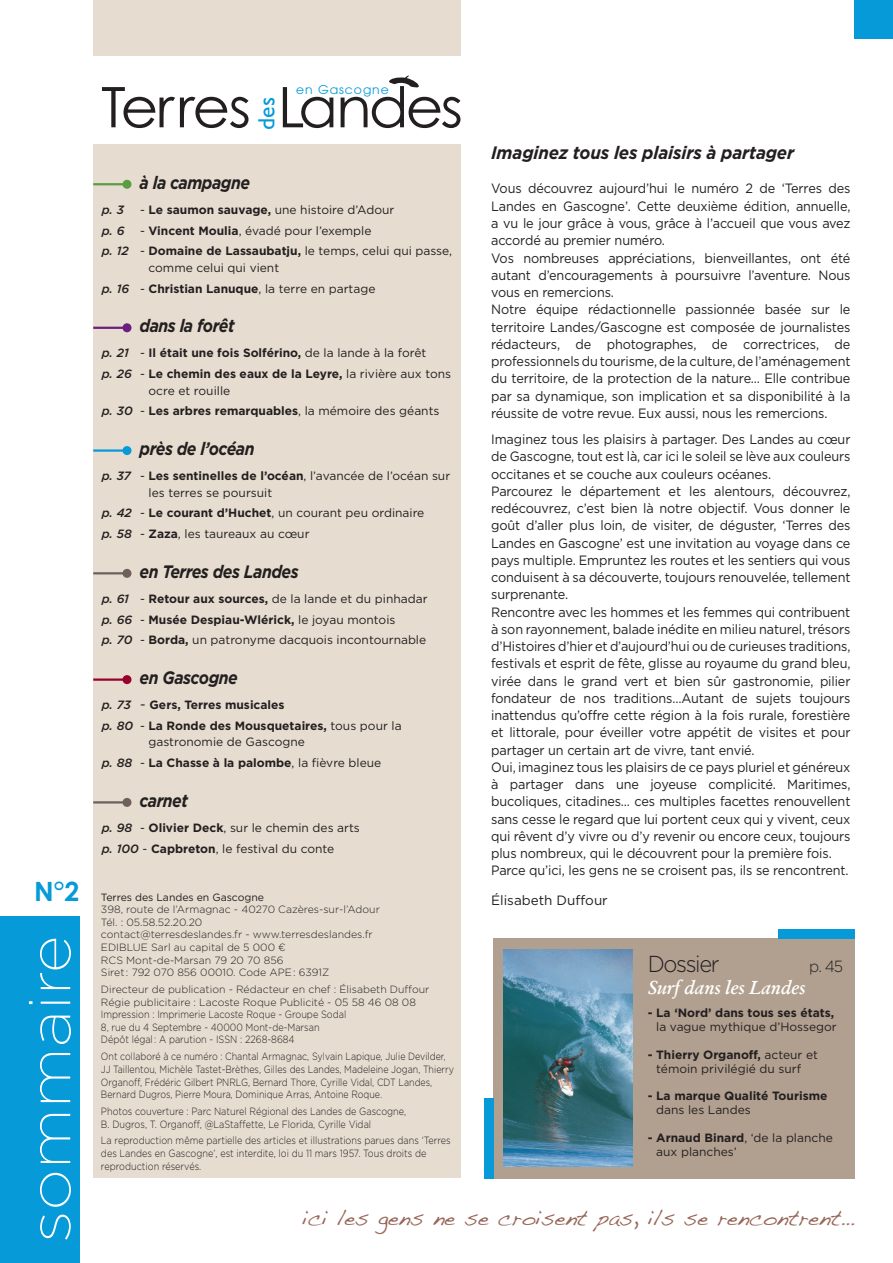
<style>
.page{position:relative;width:893px;height:1263px;background:#fff}
.page>*{position:absolute;margin:0;border:0;box-sizing:border-box;transform-origin:0 0}
.t1{font:200 58.65px "Gotham";color:#fff;scale:1.11 1}
.t2{font:55.95px "Century Gothic";letter-spacing:-.04em;color:#231f20;scale:1.04 1}
.t3{font:700 26.55px "Century Gothic";color:#069ad9}
.t4{font:23.55px "Gill Sans";color:#069ad9}
.t5{font:300 23.1px "Gotham";letter-spacing:-.06em;color:#231f20;scale:.95 1}
.t6{font:22.05px "Handwriting Dakota";color:#986658}
.t7{font:italic 600 18.9px "Garamond";letter-spacing:-.01em;color:#fff}
.t8{font:italic 700 18px "Gotham";letter-spacing:-.03em;color:#231f20;scale:.88 1}
.t9{font:italic 700 18px "Gotham";letter-spacing:-.01em;color:#231f20;scale:.94 1}
.t10{font:300 16.2px "Gotham";color:#231f20;scale:.95 1}
.t11{font:13.5px/17.2px "Gotham";letter-spacing:-.01em;color:#231f20;scale:.94 1}
.t12{font:13.5px "Gotham";letter-spacing:-.01em;color:#231f20}
.t13{font:12px/20.7px "Gotham";color:#231f20}
.t14{font:700 12px/20.7px "Gotham";color:#231f20}
.t15{font:12px "Avant Garde LT";letter-spacing:.075em;color:#069ad9;scale:1.04 1}
.t16{font:italic 500 12px "Gotham";color:#231f20}
.t17{font:300 10.5px/12.6px "Gotham";color:#231f20}
.t18{font:300 10.5px/12.6px "Gotham";color:#231f20;scale:.87 1}
.t19{font:300 10.5px/12.6px "Gotham";color:#231f20;scale:.85 1}
.t20{font:10.5px "Gotham";letter-spacing:-.005em;color:#231f20}
.s1{font-weight:700}
.s2{font-weight:500;font-style:italic}
.s3{font-weight:400}
.s4{font-weight:400;font-size:13.5px}
</style>
<div class="page">
<div style="left:93px;top:145px;width:368px;height:1033px;background:#e6ddd0"></div>
<div style="left:93px;top:0;width:368px;height:55px;background:#e6ddd0"></div>
<div style="left:855px;top:0;width:38px;height:38px;background:#069ad9"></div>
<svg style="left:389px;top:75px;width:30px;height:13px"></svg>
<hr style="left:93px;top:183px;width:34px;height:2px;background:#5a9d44">
<div style="left:122px;top:180px;width:9px;height:9px;background:#5a9d44;border-radius:50%"></div>
<hr style="left:93px;top:327px;width:34px;height:2px;background:#6b1f7e">
<div style="left:122px;top:323px;width:9px;height:9px;background:#6b1f7e;border-radius:50%"></div>
<hr style="left:93px;top:449px;width:34px;height:3px;background:#069ad9">
<div style="left:122px;top:446px;width:9px;height:9px;background:#069ad9;border-radius:50%"></div>
<hr style="left:93px;top:572px;width:34px;height:2px;background:#6e605a">
<div style="left:122px;top:569px;width:9px;height:9px;background:#6e605a;border-radius:50%"></div>
<hr style="left:93px;top:678px;width:34px;height:3px;background:#98012d">
<div style="left:122px;top:675px;width:9px;height:9px;background:#98012d;border-radius:50%"></div>
<hr style="left:93px;top:801px;width:34px;height:2px;background:#6e605a">
<div style="left:122px;top:798px;width:9px;height:9px;background:#6e605a;border-radius:50%"></div>
<div style="left:493px;top:938px;width:362px;height:241px;background:#b1a090"></div>
<img style="left:503px;top:949px;width:129px;height:218px">
<div style="left:778px;top:929px;width:77px;height:9px;background:#069ad9"></div>
<div style="left:484px;top:1098px;width:9px;height:81px;background:#069ad9"></div>
<div style="left:0;top:916px;width:79px;height:347px;background:#069ad9"></div>
<h3 class="t3" style="left:34px;top:875px;width:47px">N°2</h3>
<h1 class="t1" style="left:13px;top:1243px;width:278px;rotate:-90deg">sommaire</h1>
<p class="t15" style="left:296px;top:83px;width:91px">en Gascogne</p>
<h2 class="t2" style="left:101px;top:73px;width:350px">Terres Landes</h2>
<h3 class="t4" style="left:253px;top:130px;width:34px;rotate:-90deg">des</h3>
<h3 class="t8" style="left:140px;top:170px;width:127px">à la campagne</h3>
<p class="t16" style="left:102px;top:202px;width:24px">p. 3</p>
<p class="t13" style="left:140px;top:199px;width:256px">- <span class="s1">Le saumon sauvage,</span> une histoire d’Adour</p>
<p class="t16" style="left:102px;top:222px;width:24px">p. 6</p>
<p class="t13" style="left:102px;top:220px;width:352px;text-indent:38px">- <span class="s1">Vincent Moulia</span>, évadé pour l’exemple<br><span class="s2">p. 12</span> - <span class="s1">Domaine de Lassaubatju,</span> le temps, celui qui passe,</p>
<p class="t13" style="left:102px;top:257px;width:275px;text-indent:47px">comme celui qui vient<br><span class="s2">p. 16</span> - <span class="s1">Christian Lanuque</span>, la terre en partage</p>
<h3 class="t8" style="left:140px;top:314px;width:109px">dans la forêt</h3>
<p class="t14" style="left:102px;top:343px;width:351px"><span class="s2">p. 21</span> <span class="s3">-</span> Il était une fois Solférino, <span class="s3">de la lande à la forêt<br></span><span class="s2">p. 26</span> <span class="s3">-</span> Le chemin des eaux de la Leyre, <span class="s3">la rivière aux tons</span></p>
<p class="t13" style="left:102px;top:380px;width:339px;text-indent:47px">ocre et rouille<br><span class="s2">p. 30</span> - <span class="s1">Les arbres remarquables</span>, la mémoire des géants</p>
<h3 class="t8" style="left:140px;top:437px;width:132px">près de l’océan</h3>
<p class="t13" style="left:148px;top:467px;width:303px;line-height:16.5px;text-indent:-47px"><span class="s2">p. 37</span> - <span class="s1">Les sentinelles de l’océan</span>, l’avancée de l’océan sur les terres se poursuit</p>
<p class="t13" style="left:102px;top:502px;width:324px"><span class="s2">p. 42</span> - <span class="s1">Le courant d’Huchet</span>, un courant peu ordinaire <span class="s2">p. 58</span> - <span class="s1">Zaza</span>, les taureaux au cœur</p>
<h3 class="t8" style="left:140px;top:559px;width:182px">en Terres des Landes</h3>
<p class="t13" style="left:102px;top:588px;width:327px"><span class="s2">p. 61</span> - <span class="s1">Retour aux sources,</span> de la lande et du pinhadar <span class="s2">p. 66</span> - <span class="s1">Musée Despiau-Wlérick,</span> le joyau montois<br><span class="s2">p. 70</span> - <span class="s1">Borda,</span> un patronyme dacquois incontournable</p>
<h3 class="t8" style="left:140px;top:666px;width:113px">en Gascogne</h3>
<p class="t14" style="left:102px;top:694px;width:301px"><span class="s2">p. 73</span> <span class="s4">-</span> Gers, Terres musicales<br><span class="s2">p. 80</span> <span class="s3">-</span> La Ronde des Mousquetaires, <span class="s3">tous pour la</span></p>
<p class="t13" style="left:102px;top:731px;width:281px;text-indent:47px">gastronomie de Gascogne<br><span class="s2">p. 88</span> - <span class="s1">La Chasse à la palombe</span>, la fièvre bleue</p>
<h3 class="t8" style="left:140px;top:788px;width:57px">carnet</h3>
<p class="t13" style="left:102px;top:817px;width:260px"><span class="s2">p. 98</span> - <span class="s1">Olivier Deck</span>, sur le chemin des arts <span class="s2">p. 100</span> - <span class="s1">Capbreton</span>, le festival du conte</p>
<p class="t20" style="left:101px;top:890px;width:165px">Terres des Landes en Gascogne</p>
<p class="t17" style="left:101px;top:903px;width:280px">398, route de l’Armagnac - 40270 Cazères-sur-l’Adour Tél. : 05.58.52.20.20<br>contact@terresdeslandes.fr - www.terresdeslandes.fr EDIBLUE Sarl au capital de 5 000 €<br>RCS Mont-de-Marsan 79 20 70 856<br>Siret : 792 070 856 00010. Code APE : 6391Z</p>
<p class="t17" style="left:101px;top:983px;width:330px">Directeur de publication - Rédacteur en chef : Élisabeth Duffour Régie publicitaire : Lacoste Roque Publicité - 05 58 46 08 08<br>Impression : Imprimerie Lacoste Roque - Groupe Sodal<br>8, rue du 4 Septembre - 40000 Mont-de-Marsan<br>Dépôt légal : A parution - ISSN : 2268-8684</p>
<p class="t19" style="left:101px;top:1050px;width:417px">Ont collaboré à ce numéro : Chantal Armagnac, Sylvain Lapique, Julie Devilder, JJ Taillentou, Michèle Tastet-Brèthes, Gilles des Landes, Madeleine Jogan, Thierry Organoff, Frédéric Gilbert PNRLG, Bernard Thore, Cyrille Vidal, CDT Landes, Bernard Dugros, Pierre Moura, Dominique Arras, Antoine Roque.</p>
<p class="t18" style="left:101px;top:1105px;width:352px">Photos couverture : Parc Naturel Régional des Landes de Gascogne,<br>B. Dugros, T. Organoff, @LaStaffette, Le Florida, Cyrille Vidal</p>
<p class="t18" style="left:101px;top:1134px;width:404px">La reproduction même partielle des articles et illustrations parues dans ‘Terres des Landes en Gascogne’, est interdite, loi du 11 mars 1957. Tous droits de reproduction réservés.</p>
<h3 class="t9" style="left:491px;top:141px;width:324px">Imaginez tous les plaisirs à partager</h3>
<p class="t11" style="left:491px;top:180px;width:384px">Vous découvrez aujourd’hui le numéro 2 de ‘Terres des Landes en Gascogne’. Cette deuxième édition, annuelle, a vu le jour grâce à vous, grâce à l’accueil que vous avez accordé au premier numéro.<br>Vos nombreuses appréciations, bienveillantes, ont été autant d’encouragements à poursuivre l’aventure. Nous vous en remercions.<br>Notre équipe rédactionnelle passionnée basée sur le territoire Landes/Gascogne est composée de journalistes rédacteurs, de photographes, de correctrices, de professionnels du tourisme, de la culture, de l’aménagement du territoire, de la protection de la nature... Elle contribue par sa dynamique, son implication et sa disponibilité à la réussite de votre revue. Eux aussi, nous les remercions.</p>
<p class="t11" style="left:491px;top:430px;width:384px">Imaginez tous les plaisirs à partager. Des Landes au cœur de Gascogne, tout est là, car ici le soleil se lève aux couleurs occitanes et se couche aux couleurs océanes.<br>Parcourez le département et les alentours, découvrez, redécouvrez, c’est bien là notre objectif. Vous donner le goût d’aller plus loin, de visiter, de déguster, ‘Terres des Landes en Gascogne’ est une invitation au voyage dans ce pays multiple. Empruntez les routes et les sentiers qui vous conduisent à sa découverte, toujours renouvelée, tellement surprenante.<br>Rencontre avec les hommes et les femmes qui contribuent à son rayonnement, balade inédite en milieu naturel, trésors d’Histoires d’hier et d’aujourd’hui ou de curieuses traditions, festivals et esprit de fête, glisse au royaume du grand bleu, virée dans le grand vert et bien sûr gastronomie, pilier fondateur de nos traditions…Autant de sujets toujours inattendus qu’offre cette région à la fois rurale, forestière et littorale, pour éveiller votre appétit de visites et pour partager un certain art de vivre, tant envié.<br>Oui, imaginez tous les plaisirs de ce pays pluriel et généreux à partager dans une joyeuse complicité. Maritimes, bucoliques, citadines… ces multiples facettes renouvellent sans cesse le regard que lui portent ceux qui y vivent, ceux qui rêvent d’y vivre ou d’y revenir ou encore ceux, toujours plus nombreux, qui le découvrent pour la première fois.<br>Parce qu’ici, les gens ne se croisent pas, ils se rencontrent.</p>
<p class="t12" style="left:491px;top:891px;width:118px">Élisabeth Duffour</p>
<h3 class="t5" style="left:648px;top:949px;width:77px">Dossier</h3>
<p class="t10" style="left:809px;top:956px;width:37px">p. 45</p>
<h3 class="t7" style="left:648px;top:975px;width:159px">Surf dans les Landes</h3>
<p class="t14" style="left:648px;top:1002px;width:188px">- La ‘Nord’ dans tous ses états,</p>
<p class="t13" style="left:656px;top:1016px;width:182px">la vague mythique d’Hossegor</p>
<p class="t13" style="left:656px;top:1047px;width:163px;line-height:14.4px;text-indent:-8px"><span class="s1">- Thierry Organoff,</span> acteur et témoin privilégié du surf</p>
<p class="t14" style="left:648px;top:1085px;width:181px">- La marque Qualité Tourisme</p>
<p class="t13" style="left:656px;top:1099px;width:96px">dans les Landes</p>
<p class="t13" style="left:656px;top:1130px;width:178px;line-height:14.4px;text-indent:-8px"><span class="s1">- Arnaud Binard</span>, ‘de la planche aux planches’</p>
<h3 class="t6" style="left:302px;top:1204px;width:554px">ici les gens ne se croisent pas, ils se rencontrent…</h3>
</div>
